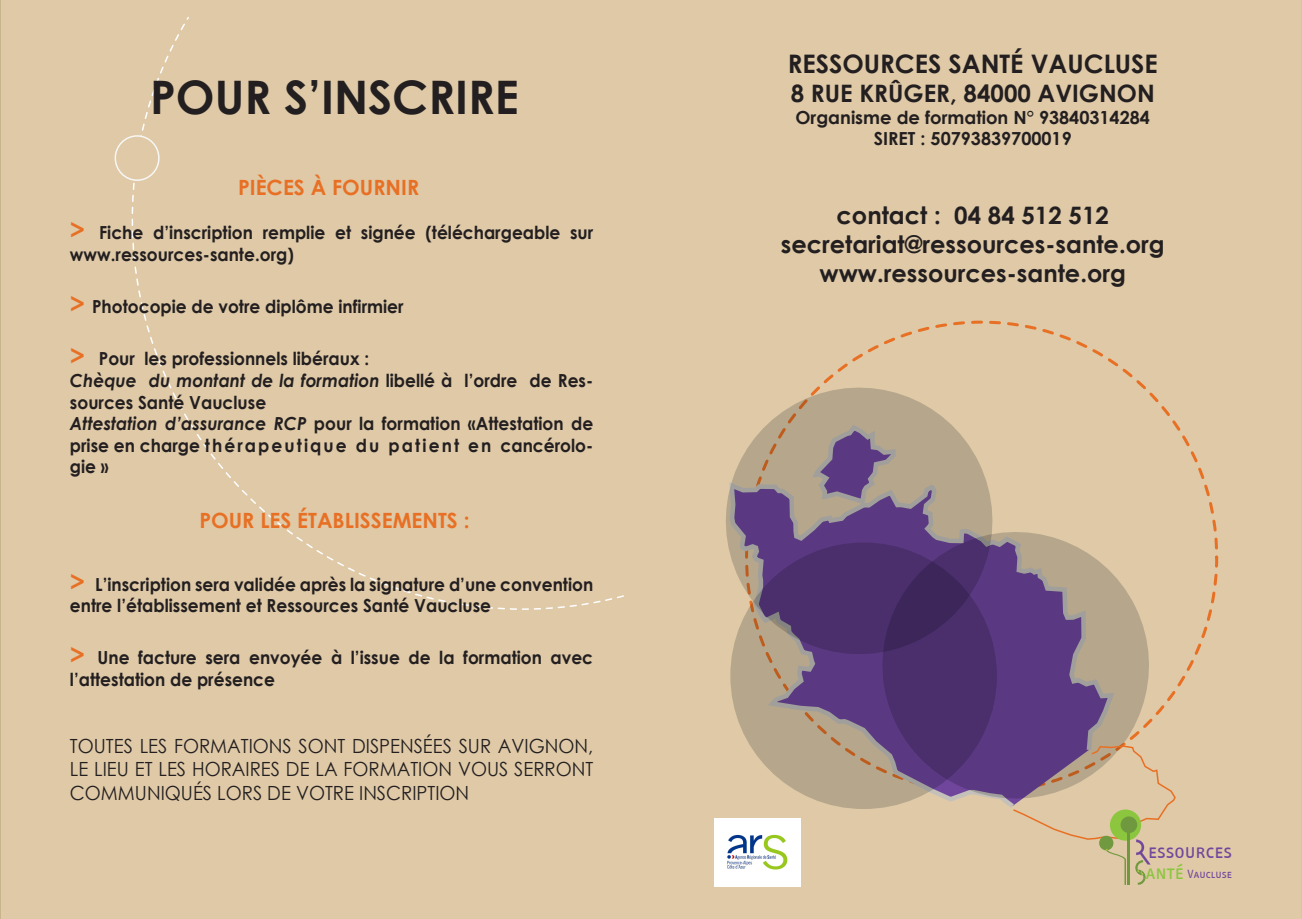
<style>
.page{position:relative;width:1302px;height:919px;background:#fff}
.page>*{position:absolute;margin:0;border:0;box-sizing:border-box;transform-origin:0 0}
.t1{font:700 46.2px "Century Gothic";color:#231f20}
.t2{font:700 25.5px "Century Gothic";color:#231f20}
.t3{font:700 24px/28.8px "Century Gothic";color:#231f20;text-align:center}
.t4{font:700 21px "Century Gothic";color:#e87024}
.t5{font:21px "Info Text Normal Caps";color:#71469c}
.t6{font:19.5px/23.4px "Century Gothic";color:#231f20;text-align:justify;scale:.95 1}
.t7{font:700 18px/21.6px "Century Gothic";color:#231f20;scale:.95 1}
.t8{font:700 18px/21.6px "Century Gothic";color:#231f20;text-align:center}
.t9{font:12.3px "Info Text Normal Caps";color:#71469c}
.s1{font-size:25.5px;color:#e87024}
.s2{font-style:italic}
.s3{font-size:21px;color:#309044}
</style>
<div class="page">
<div style="left:0;top:0;width:1301px;height:918px;background:#dfc9a7"></div>
<img style="left:714px;top:818px;width:86px;height:68px">
<div style="left:726px;top:422px;width:391px;height:390px;background:#dfc9a7"></div>
<svg style="left:725px;top:387px;width:267px;height:267px;background:#a8938f"></svg>
<svg style="left:882px;top:532px;width:266px;height:266px;background:#876e89"></svg>
<svg style="left:730px;top:542px;width:266px;height:267px;background:#6e5577"></svg>
<div style="left:131px;top:15px;width:494px;height:595px;background:#dfc9a7"></div>
<div style="left:115px;top:136px;width:44px;height:44px;background:#dfc9a7;border-radius:50%"></div>
<div style="left:115px;top:135px;width:45px;height:46px;border:2px solid #f7f7f5;border-radius:50%"></div>
<svg style="left:1011px;top:744px;width:165px;height:141px;background:#c7b198"></svg>
<h1 class="t1" style="left:150px;top:62px;width:370px">POUR S’INSCRIRE</h1>
<p class="t4" style="left:238px;top:172px;width:183px">PIÈCES À FOURNIR</p>
<p class="t7" style="left:70px;top:221px;width:552px"><span class="s1">&gt;</span> Fiche d’inscription remplie et signée (téléchargeable sur www.ressources-sante.org)</p>
<p class="t7" style="left:70px;top:295px;width:352px"><span class="s1">&gt;</span> Photocopie de votre diplôme infirmier</p>
<p class="t7" style="left:70px;top:347px;width:552px"><span class="s1">&gt;</span> Pour les professionnels libéraux :<br><span class="s2">Chèque du montant de la formation</span> libellé à l’ordre de Res&shy;sources Santé Vaucluse<br><span class="s2">Attestation d’assurance RCP</span> pour la formation «Attestation de prise en charge thérapeutique du patient en cancérolo&shy;gie »</p>
<p class="t4" style="left:199px;top:504px;width:272px">POUR LES ÉTABLISSEMENTS :</p>
<p class="t7" style="left:70px;top:572px;width:552px"><span class="s1">&gt;</span> L’inscription sera validée après la signature d’une convention entre l’établissement et Ressources Santé Vaucluse</p>
<p class="t7" style="left:70px;top:646px;width:552px"><span class="s1">&gt;</span> Une facture sera envoyée à l’issue de la formation avec l’attestation de présence</p>
<p class="t6" style="left:70px;top:733px;width:552px">TOUTES LES FORMATIONS SONT DISPENSÉES SUR AVIGNON, LE LIEU ET LES HORAIRES DE LA FORMATION VOUS SERRONT COMMUNIQUÉS LORS DE VOTRE INSCRIPTION</p>
<h2 class="t2" style="left:787px;top:45px;width:371px">RESSOURCES SANTÉ VAUCLUSE</h2>
<h3 class="t3" style="left:790px;top:78px;width:365px">8 RUE KRÛGER, 84000 AVIGNON</h3>
<p class="t8" style="left:795px;top:105px;width:356px">Organisme de formation N° 93840314284<br>SIRET : 50793839700019</p>
<h3 class="t3" style="left:780px;top:200px;width:385px">contact : 04 84 512 512 secretariat@ressources-sante.org www.ressources-sante.org</h3>
<p class="t5" style="left:1147px;top:839px;width:85px">essources</p>
<p class="t9" style="left:1145px;top:866px;width:88px"><span class="s3">anté</span> Vaucluse</p>
</div>
